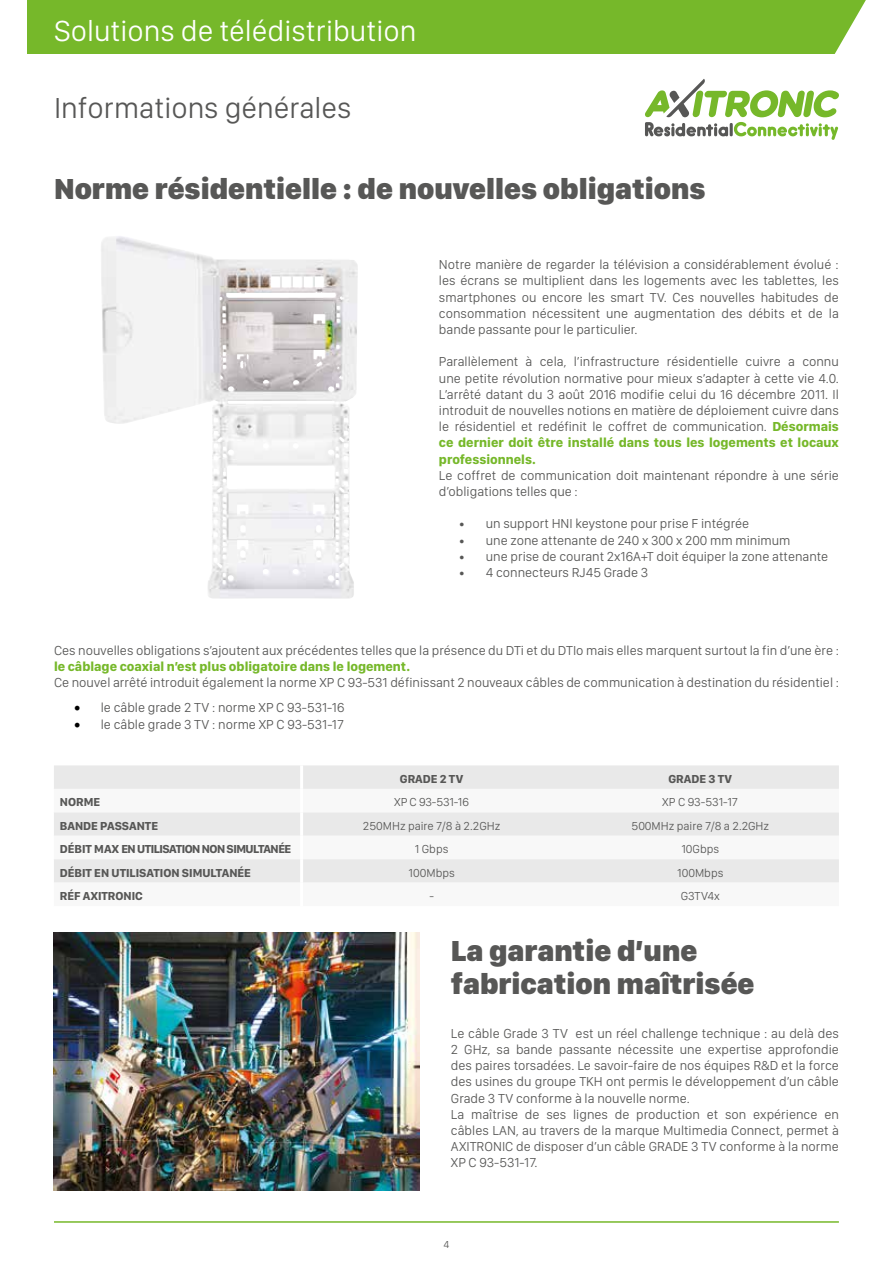
<style>
.page{position:relative;width:893px;height:1263px;background:#fff}
.page>*{position:absolute;margin:0;border:0;box-sizing:border-box;transform-origin:0 0}
.t1{font:900 30px/33px "SF Compact Display";color:#575756}
.t2{font:300 30px "SF Compact Display";color:#fff}
.t3{font:300 30px "SF Compact Display";color:#575756}
.t4{font:300 13.5px/16.2px "SF Compact Display";color:#575756;text-align:justify}
.t5{font:700 13.5px "SF Compact Display";color:#76b82a}
.t6{font:300 12px "SF Compact Display";color:#575756}
.t7{font:700 12px "SF Compact Display";color:#575756}
.t8{font:700 12px "SF Compact Display";letter-spacing:-.04em;color:#575756}
.t9{font:300 10.5px "SF Compact Display";color:#575756}
.s1{font-weight:700;color:#76b82a}
.s2{font-family:"Minion Pro";font-weight:400;font-size:18px;color:#000}
</style>
<div class="page">
<hr style="left:54px;top:1221px;width:785px;height:2px;background:#76b82a">
<div style="left:27px;top:0;width:839px;height:54px;background:#76b82a"></div>
<svg style="left:834px;top:0;width:32px;height:54px"></svg>
<img style="left:101px;top:236px;width:253px;height:363px">
<svg style="left:645px;top:79px;width:194px;height:61px"></svg>
<img style="left:54px;top:933px;width:365px;height:257px">
<div style="left:54px;top:765px;width:785px;height:24px;background:#e9e9e9"></div>
<svg style="left:54px;top:812px;width:785px;height:71px;fill:#e9e9e9"></svg>
<hr style="left:300px;top:765px;width:3px;height:24px;background:#fff">
<hr style="left:300px;top:812px;width:3px;height:24px;background:#fff">
<hr style="left:300px;top:836px;width:3px;height:23px;background:#fff">
<hr style="left:300px;top:859px;width:3px;height:23px;background:#fff">
<hr style="left:300px;top:882px;width:3px;height:24px;background:#fff">
<h1 class="t2" style="left:54px;top:8px;width:364px">Solutions de télédistribution</h1>
<h1 class="t3" style="left:54px;top:84px;width:299px">Informations générales</h1>
<h1 class="t1" style="left:54px;top:170px;width:653px">Norme résidentielle : de nouvelles obligations</h1>
<p class="t4" style="left:439px;top:256px;width:401px">Notre manière de regarder la télévision a considérablement évolué : les écrans se multiplient dans les logements avec les tablettes, les smartphones ou encore les smart TV. Ces nouvelles habitudes de consommation nécessitent une augmentation des débits et de la bande passante pour le particulier.</p>
<p class="t4" style="left:439px;top:354px;width:401px">Parallèlement à cela, l’infrastructure résidentielle cuivre a connu une petite révolution normative pour mieux s’adapter à cette vie 4.0.<br>L’arrêté datant du 3 août 2016 modifie celui du 16 décembre 2011. Il introduit de nouvelles notions en matière de déploiement cuivre dans le résidentiel et redéfinit le coffret de communication. <span class="s1">Désormais ce dernier doit être installé dans tous les logements et locaux professionnels.</span></p>
<p class="t4" style="left:439px;top:467px;width:401px">Le coffret de communication doit maintenant répondre à une série d’obligations telles que :</p>
<p class="t4" style="left:459px;top:516px;width:292px">• un support HNI keystone pour prise F intégrée</p>
<p class="t4" style="left:459px;top:532px;width:333px">• une zone attenante de 240 x 300 x 200 mm minimum</p>
<p class="t4" style="left:459px;top:548px;width:371px">• une prise de courant 2x16A+T doit équiper la zone attenante</p>
<p class="t4" style="left:459px;top:564px;width:191px">• 4 connecteurs RJ45 Grade 3</p>
<p class="t4" style="left:54px;top:642px;width:786px">Ces nouvelles obligations s’ajoutent aux précédentes telles que la présence du DTi et du DTIo mais elles marquent surtout la fin d’une ère :</p>
<p class="t5" style="left:54px;top:655px;width:358px">le câblage coaxial n’est plus obligatoire dans le logement.</p>
<p class="t4" style="left:54px;top:674px;width:786px">Ce nouvel arrêté introduit également la norme XP C 93-531 définissant 2 nouveaux câbles de communication à destination du résidentiel :</p>
<p class="t4" style="left:74px;top:700px;width:272px"><span class="s2">•</span> le câble grade 2 TV : norme XP C 93-531-16</p>
<p class="t4" style="left:74px;top:716px;width:272px"><span class="s2">•</span> le câble grade 3 TV : norme XP C 93-531-17</p>
<p class="t7" style="left:400px;top:768px;width:65px">GRADE 2 TV</p>
<p class="t7" style="left:668px;top:768px;width:65px">GRADE 3 TV</p>
<p class="t7" style="left:60px;top:792px;width:42px">NORME</p>
<p class="t6" style="left:394px;top:793px;width:76px">XP C 93-531-16</p>
<p class="t6" style="left:662px;top:793px;width:77px">XP C 93-531-17</p>
<p class="t7" style="left:60px;top:815px;width:100px">BANDE PASSANTE</p>
<p class="t6" style="left:363px;top:816px;width:139px">250MHz paire 7/8 à 2.2GHz</p>
<p class="t6" style="left:631px;top:816px;width:139px">500MHz paire 7/8 a 2.2GHz</p>
<p class="t8" style="left:60px;top:838px;width:233px">DÉBIT MAX EN UTILISATION NON SIMULTANÉE</p>
<p class="t6" style="left:415px;top:840px;width:35px">1 Gbps</p>
<p class="t6" style="left:681px;top:840px;width:39px">10Gbps</p>
<p class="t7" style="left:60px;top:862px;width:193px">DÉBIT EN UTILISATION SIMULTANÉE</p>
<p class="t6" style="left:408px;top:863px;width:48px">100Mbps</p>
<p class="t6" style="left:677px;top:863px;width:48px">100Mbps</p>
<p class="t7" style="left:60px;top:885px;width:84px">RÉF AXITRONIC</p>
<p class="t6" style="left:429px;top:886px;width:6px">-</p>
<p class="t6" style="left:681px;top:886px;width:40px">G3TV4x</p>
<h1 class="t1" style="left:451px;top:933px;width:305px">La garantie d’une fabrication maîtrisée</h1>
<p class="t4" style="left:451px;top:1025px;width:389px;text-align:left">Le câble Grade 3 TV est un réel challenge technique : au delà des 2 GHz, sa bande passante nécessite une expertise approfondie des paires torsadées. Le savoir-faire de nos équipes R&amp;D et la force des usines du groupe TKH ont permis le développement d’un câble Grade 3 TV conforme à la nouvelle norme.<br>La maîtrise de ses lignes de production et son expérience en câbles LAN, au travers de la marque Multimedia Connect, permet à AXITRONIC de disposer d’un câble GRADE 3 TV conforme à la norme XP C 93-531-17.</p>
<p class="t9" style="left:444px;top:1236px;width:7px">4</p>
</div>
